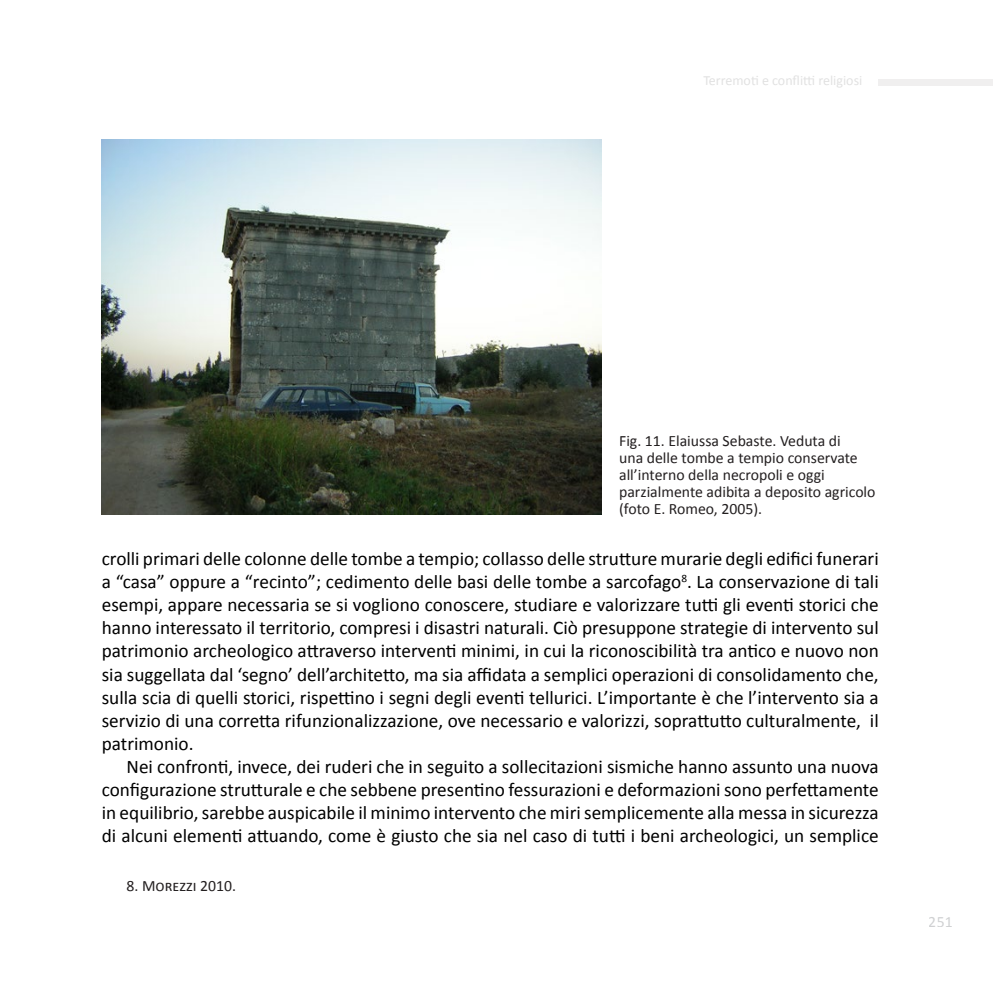
<style>
.page{position:relative;width:993px;height:993px;background:#fff}
.page>*{position:absolute;margin:0;border:0;box-sizing:border-box;transform-origin:0 0}
.t1{font:19.25px/23.1px "Calibri";color:#000;text-align:justify}
.t2{font:15.75px/17.2px "Calibri";color:#231f20}
.t3{font:15.75px "Calibri";color:#a9abae}
.t4{font:14px "Calibri";color:#c9c9c9}
</style>
<div class="page">
<div style="left:878px;top:79px;width:114px;height:6px;background:#f0efef"></div>
<img style="left:102px;top:140px;width:499px;height:374px">
<p class="t4" style="left:703px;top:71px;width:160px">Terremoti e conflitti religiosi</p>
<p class="t2" style="left:619px;top:431px;width:258px">Fig. 11. Elaiussa Sebaste. Veduta di<br>una delle tombe a tempio conservate all’interno della necropoli e oggi parzialmente adibita a deposito agricolo (foto E. Romeo, 2005).</p>
<p class="t1" style="left:102px;top:546px;width:778px">crolli primari delle colonne delle tombe a tempio; collasso delle strutture murarie degli edifici funerari a “casa” oppure a “recinto”; cedimento delle basi delle tombe a sarcofago<sup>8</sup>. La conservazione di tali esempi, appare necessaria se si vogliono conoscere, studiare e valorizzare tutti gli eventi storici che hanno interessato il territorio, compresi i disastri naturali. Ciò presuppone strategie di intervento sul patrimonio archeologico attraverso interventi minimi, in cui la riconoscibilità tra antico e nuovo non sia suggellata dal ‘segno’ dell’architetto, ma sia affidata a semplici operazioni di consolidamento che, sulla scia di quelli storici, rispettino i segni degli eventi tellurici. L’importante è che l’intervento sia a servizio di una corretta rifunzionalizzazione, ove necessario e valorizzi, soprattutto culturalmente, il patrimonio.</p>
<p class="t1" style="left:102px;top:754px;width:778px;text-indent:25px">Nei confronti, invece, dei ruderi che in seguito a sollecitazioni sismiche hanno assunto una nuova configurazione strutturale e che sebbene presentino fessurazioni e deformazioni sono perfettamente in equilibrio, sarebbe auspicabile il minimo intervento che miri semplicemente alla messa in sicurezza di alcuni elementi attuando, come è giusto che sia nel caso di tutti i beni archeologici, un semplice</p>
<p class="t2" style="left:126px;top:876px;width:111px">8. Morezzi 2010.</p>
<p class="t3" style="left:928px;top:910px;width:25px">251</p>
</div>
